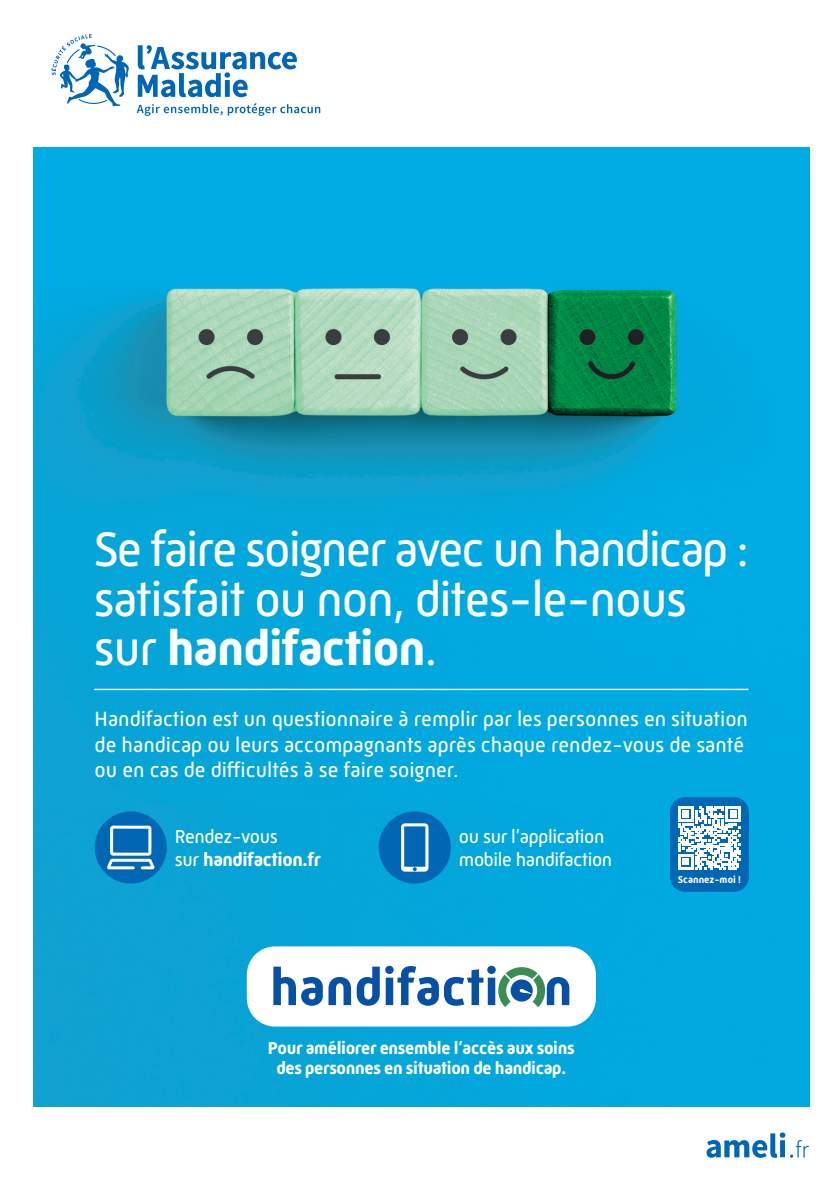
<style>
.page{position:relative;width:840px;height:1191px;background:#fff}
.page>*{position:absolute;margin:0;border:0;box-sizing:border-box;transform-origin:0 0}
.t1{font:49.4px/49.4px "Mic 32 New";letter-spacing:-.04em;color:#fff}
.t2{font:21px/25.2px "Mic 32 New";color:#fff}
.t3{font:19px/23px "Mic 32 New";letter-spacing:-.02em;color:#fff}
.t4{font:700 19px/23px "Mic 32 New";letter-spacing:-.02em;color:#fff}
.t5{font:700 17.6px/19.8px "Mic 32 New";letter-spacing:-.02em;color:#fff;text-align:center}
.t6{font:700 10.2px "Mic 32 New";color:#fff}
.s1{font-weight:700}
.s2{font-weight:400}
</style>
<div class="page">
<img style="left:34px;top:148px;width:774px;height:958px">
<svg style="left:138px;top:45px;width:159px;height:52px"></svg>
<svg style="left:137px;top:103px;width:183px;height:13px"></svg>
<svg style="left:51px;top:34px;width:78px;height:72px"></svg>
<svg style="left:706px;top:1132px;width:102px;height:25px"></svg>
<hr style="left:94px;top:688px;width:654px;height:2px;background:#fff">
<div style="left:95px;top:811px;width:72px;height:72px;background:#0166b3;border-radius:50%"></div>
<svg style="left:107px;top:825px;width:47px;height:44px"></svg>
<div style="left:378px;top:811px;width:72px;height:72px;background:#0166b3;border-radius:50%"></div>
<svg style="left:401px;top:823px;width:27px;height:48px"></svg>
<div style="left:669px;top:797px;width:79px;height:94px;background:#0166b3;border-radius:15px"></div>
<svg style="left:678px;top:806px;width:62px;height:63px"></svg>
<div style="left:247px;top:946px;width:348px;height:80px;background:#fff;border-radius:28px"></div>
<svg style="left:273px;top:966px;width:49px;height:39px"></svg>
<svg style="left:328px;top:966px;width:51px;height:39px"></svg>
<svg style="left:385px;top:965px;width:184px;height:42px"></svg>
<h1 class="t1" style="left:94px;top:524px;width:656px">Se faire soigner avec un handicap : satisfait ou non, dites-le-nous sur <span class="s1">handifaction</span>.</h1>
<p class="t2" style="left:95px;top:706px;width:654px">Handifaction est un questionnaire à remplir par les personnes en situation de handicap ou leurs accompagnants après chaque rendez-vous de santé ou en cas de difficultés à se faire soigner.</p>
<p class="t4" style="left:175px;top:825px;width:147px"><span class="s2">Rendez-vous<br>sur</span> handifaction.fr</p>
<p class="t3" style="left:458px;top:825px;width:155px">ou sur l’application mobile handifaction</p>
<p class="t5" style="left:268px;top:1038px;width:308px">Pour améliorer ensemble l’accès aux soins des personnes en situation de handicap.</p>
<p class="t6" style="left:677px;top:874px;width:65px">Scannez-moi !</p>
</div>
